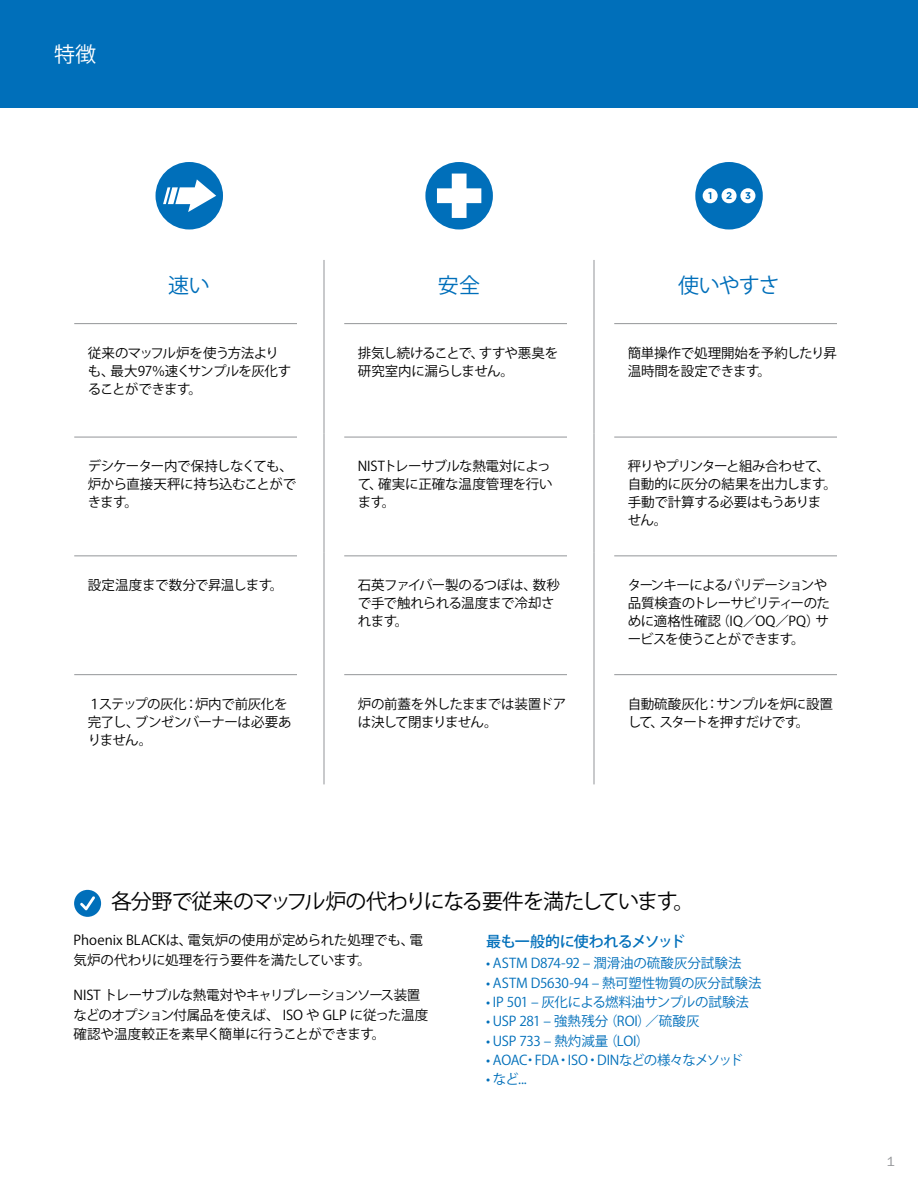
<style>
.page{position:relative;width:918px;height:1188px;background:#fff}
.page>*{position:absolute;margin:0;border:0;box-sizing:border-box;transform-origin:0 0}
.Subject_Subhead{font:21px "Koz Go Pro";letter-spacing:-.05em;color:#000}
.Column_Header__blue{font:21px "Koz Go Pro";letter-spacing:-.035em;color:#006fba}
.Page_Header__blue_ba{font:21px "Koz Go Pro";color:#fff}
.Paragraph_Bullets{font:500 15px "Koz Go Pro";letter-spacing:-.04em;color:#006fba}
.Chart_Copy_-_Rule_Ab{font:13.5px/18px "Koz Go Pro";letter-spacing:-.035em;color:#000}
.Paragraph_Copy{font:13.5px/19.5px "Koz Go Pro";letter-spacing:-.02em;color:#000}
.Blue_Bullet_List__Go{font:13.5px "Koz Go Pro";letter-spacing:-.015em;color:#006fba}
.Blue_Bullet_List__Go-2{font:13.5px "Koz Go Pro";letter-spacing:-.035em;color:#006fba}
.Chart_Copy_-_Rule_Ab-2{font:13.5px/18px "Koz Go Pro";letter-spacing:-.015em;color:#000}
.t1{font:13.5px "ITC Franklin Gothic Std";color:#939598}
</style>
<div class="page">
<div style="left:0;top:0;width:918px;height:108px;background:#006fba"></div>
<hr style="left:324px;top:260px;width:1px;height:60px;background:#939598">
<hr style="left:594px;top:260px;width:1px;height:60px;background:#939598">
<hr style="left:324px;top:320px;width:1px;height:113px;background:#939598">
<hr style="left:594px;top:320px;width:1px;height:113px;background:#939598">
<hr style="left:324px;top:433px;width:1px;height:119px;background:#939598">
<hr style="left:594px;top:433px;width:1px;height:119px;background:#939598">
<hr style="left:324px;top:552px;width:1px;height:119px;background:#939598">
<hr style="left:594px;top:552px;width:1px;height:119px;background:#939598">
<hr style="left:324px;top:671px;width:1px;height:113px;background:#939598">
<hr style="left:594px;top:671px;width:1px;height:113px;background:#939598">
<hr style="left:74px;top:323px;width:223px;height:1px;background:#939598">
<hr style="left:344px;top:323px;width:223px;height:1px;background:#939598">
<hr style="left:614px;top:323px;width:223px;height:1px;background:#939598">
<hr style="left:74px;top:437px;width:223px;height:1px;background:#939598">
<hr style="left:344px;top:437px;width:223px;height:1px;background:#939598">
<hr style="left:614px;top:437px;width:223px;height:1px;background:#939598">
<hr style="left:74px;top:555px;width:223px;height:1px;background:#939598">
<hr style="left:344px;top:555px;width:223px;height:1px;background:#939598">
<hr style="left:614px;top:555px;width:223px;height:1px;background:#939598">
<hr style="left:74px;top:674px;width:223px;height:1px;background:#939598">
<hr style="left:344px;top:674px;width:223px;height:1px;background:#939598">
<hr style="left:614px;top:674px;width:223px;height:1px;background:#939598">
<div style="left:425px;top:162px;width:68px;height:68px;background:#006fba;border-radius:50%"></div>
<svg style="left:437px;top:174px;width:44px;height:44px"></svg>
<div style="left:695px;top:162px;width:68px;height:68px;background:#006fba;border-radius:50%"></div>
<div style="left:703px;top:188px;width:15px;height:15px;background:#fff;border-radius:50%"></div>
<div style="left:722px;top:188px;width:15px;height:15px;background:#fff;border-radius:50%"></div>
<div style="left:740px;top:188px;width:15px;height:15px;background:#fff;border-radius:50%"></div>
<svg style="left:708px;top:192px;width:3px;height:7px"></svg>
<svg style="left:726px;top:192px;width:6px;height:7px"></svg>
<svg style="left:745px;top:192px;width:5px;height:7px"></svg>
<div style="left:156px;top:162px;width:67px;height:68px;background:#006fba;border-radius:50%"></div>
<svg style="left:163px;top:179px;width:58px;height:33px"></svg>
<div style="left:74px;top:890px;width:27px;height:27px;background:#006fba;border-radius:50%"></div>
<svg style="left:80px;top:896px;width:15px;height:14px"></svg>
<p class="Page_Header__blue_ba" style="left:54px;top:41px;width:44px">特徴</p>
<p class="Column_Header__blue" style="left:168px;top:272px;width:43px">速い</p>
<p class="Column_Header__blue" style="left:438px;top:272px;width:44px">安全</p>
<p class="Column_Header__blue" style="left:678px;top:272px;width:103px">使いやすさ</p>
<p class="Chart_Copy_-_Rule_Ab" style="left:88px;top:344px;width:205px">従来のマッフル炉を使う方法よりも、最大97％速くサンプルを灰化することができます。</p>
<p class="Chart_Copy_-_Rule_Ab" style="left:358px;top:344px;width:202px">排気し続けることで、すすや悪臭を研究室内に漏らしません。</p>
<p class="Chart_Copy_-_Rule_Ab" style="left:628px;top:344px;width:211px">簡単操作で処理開始を予約したり昇温時間を設定できます。</p>
<p class="Chart_Copy_-_Rule_Ab" style="left:88px;top:458px;width:210px">デシケーター内で保持しなくても、炉から直接天秤に持ち込むことができます。</p>
<p class="Chart_Copy_-_Rule_Ab-2" style="left:358px;top:458px;width:196px">NISTトレーサブルな熱電対によって、確実に正確な温度管理を行います。</p>
<p class="Chart_Copy_-_Rule_Ab" style="left:628px;top:458px;width:211px">秤りやプリンターと組み合わせて、自動的に灰分の結果を出力します。手動で計算する必要はもうありません。</p>
<p class="Chart_Copy_-_Rule_Ab" style="left:88px;top:576px;width:197px">設定温度まで数分で昇温します。</p>
<p class="Chart_Copy_-_Rule_Ab" style="left:358px;top:576px;width:204px">石英ファイバー製のるつぼは、数秒で手で触れられる温度まで冷却されます。</p>
<p class="Chart_Copy_-_Rule_Ab" style="left:628px;top:576px;width:204px">ターンキーによるバリデーションや品質検査のトレーサビリティーのために適格性確認（IQ／OQ／PQ）サービスを使うことができます。</p>
<p class="Chart_Copy_-_Rule_Ab" style="left:88px;top:695px;width:205px">１ステップの灰化：炉内で前灰化を完了し、ブンゼンバーナーは必要ありません。</p>
<p class="Chart_Copy_-_Rule_Ab" style="left:358px;top:695px;width:210px">炉の前蓋を外したままでは装置ドアは決して閉まりません。</p>
<p class="Chart_Copy_-_Rule_Ab" style="left:628px;top:695px;width:207px">自動硫酸灰化：サンプルを炉に設置して、スタートを押すだけです。</p>
<p class="Subject_Subhead" style="left:111px;top:888px;width:585px">各分野で従来のマッフル炉の代わりになる要件を満たしています。</p>
<p class="Paragraph_Copy" style="left:74px;top:931px;width:351px">Phoenix BLACKは、電気炉の使用が定められた処理でも、電気炉の代わりに処理を行う要件を満たしています。</p>
<p class="Paragraph_Copy" style="left:74px;top:986px;width:356px">NIST トレーサブルな熱電対やキャリブレーションソース装置などのオプション付属品を使えば、 ISO や GLP に従った温度確認や温度較正を素早く簡単に行うことができます。</p>
<p class="Paragraph_Bullets" style="left:486px;top:931px;width:201px">最も一般的に使われるメソッド</p>
<p class="Blue_Bullet_List__Go" style="left:486px;top:955px;width:257px">• ASTM D874-92 – 潤滑油の硫酸灰分試験法</p>
<p class="Blue_Bullet_List__Go" style="left:486px;top:974px;width:277px">• ASTM D5630-94 – 熱可塑性物質の灰分試験法</p>
<p class="Blue_Bullet_List__Go-2" style="left:486px;top:993px;width:265px">• IP 501 – 灰化による燃料油サンプルの試験法</p>
<p class="Blue_Bullet_List__Go" style="left:486px;top:1013px;width:215px">• USP 281 – 強熱残分（ROI）／硫酸灰</p>
<p class="Blue_Bullet_List__Go" style="left:486px;top:1032px;width:165px">• USP 733 – 熱灼減量（LOI）</p>
<p class="Blue_Bullet_List__Go-2" style="left:486px;top:1051px;width:258px">• AOAC・FDA・ISO・DINなどの様々なメソッド</p>
<p class="Blue_Bullet_List__Go" style="left:486px;top:1071px;width:42px">• など...</p>
<p class="t1" style="left:887px;top:1153px;width:10px">1</p>
</div>
